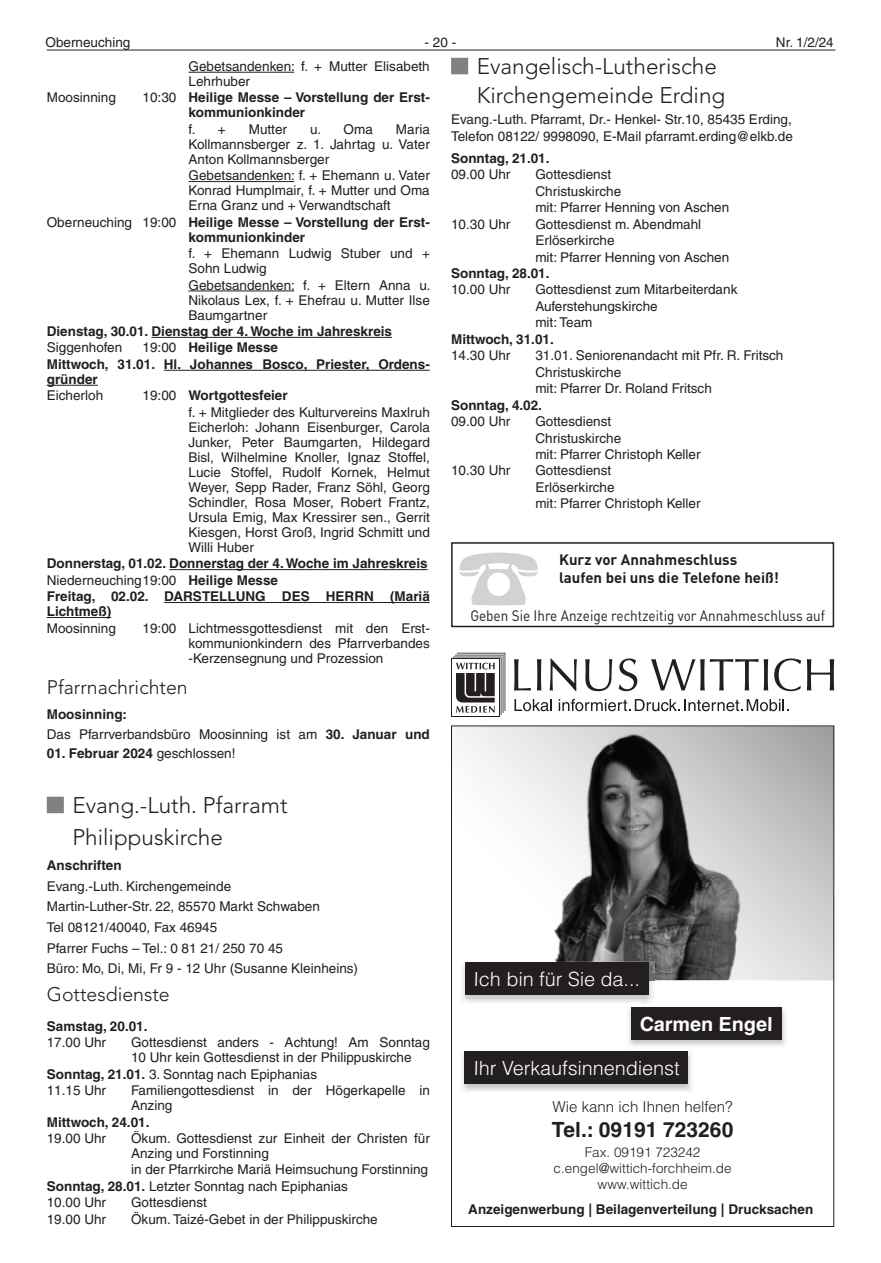
<style>
.page{position:relative;width:881px;height:1263px;background:#fff}
.page>*{position:absolute;margin:0;border:0;box-sizing:border-box;transform-origin:0 0}
.t1{font:300 22.5px/28.5px "Avenir LT";color:#231f20}
.t2{font:700 21px "Helvetica LT";color:#231f20}
.t3{font:300 19.5px "Helvetica LT";color:#fff}
.t4{font:300 19.5px "Avenir LT";color:#231f20}
.t5{font:700 19.5px "Helvetica LT";color:#fff}
.t6{font:15px "DIN";color:#231f20;scale:.9 1}
.t7{font:700 15px "DIN";color:#231f20}
.t8{font:300 15px "Helvetica LT";color:#231f20}
.t9{font:13.5px/15px "Helvetica LT";color:#231f20}
.t10{font:700 13.5px/16.5px "Helvetica LT";color:#231f20}
.t11{font:300 13.5px/16.2px "Helvetica LT";color:#231f20;text-align:center}
.s1{font-weight:400}
.s2{font-weight:700}
</style>
<div class="page">
<hr style="left:47px;top:50px;width:788px;height:1px;background:#231f20">
<div style="left:451px;top:58px;width:17px;height:16px;background:#838180"></div>
<div style="left:47px;top:797px;width:17px;height:16px;background:#838180"></div>
<hr style="left:188px;top:72px;width:106px;height:1px;background:#231f20">
<hr style="left:188px;top:181px;width:106px;height:1px;background:#231f20">
<hr style="left:188px;top:291px;width:106px;height:1px;background:#231f20">
<hr style="left:151px;top:337px;width:241px;height:1px;background:#231f20">
<hr style="left:164px;top:370px;width:265px;height:1px;background:#231f20">
<hr style="left:47px;top:385px;width:51px;height:1px;background:#231f20">
<hr style="left:169px;top:569px;width:258px;height:1px;background:#231f20">
<hr style="left:164px;top:602px;width:265px;height:1px;background:#231f20">
<hr style="left:47px;top:617px;width:64px;height:1px;background:#231f20">
<svg style="left:453px;top:727px;width:378px;height:253px"></svg>
<img style="left:628px;top:1007px;width:158px;height:39px">
<div style="left:630px;top:1007px;width:151px;height:32px;background:#231f20"></div>
<img style="left:462px;top:1051px;width:230px;height:40px">
<div style="left:465px;top:1051px;width:222px;height:33px;background:#231f20"></div>
<svg style="left:514px;top:659px;width:16px;height:31px"></svg>
<svg style="left:537px;top:659px;width:4px;height:31px"></svg>
<svg style="left:549px;top:658px;width:27px;height:33px"></svg>
<svg style="left:585px;top:659px;width:27px;height:32px"></svg>
<svg style="left:618px;top:658px;width:19px;height:33px"></svg>
<svg style="left:651px;top:659px;width:116px;height:31px"></svg>
<svg style="left:774px;top:658px;width:26px;height:33px"></svg>
<svg style="left:806px;top:659px;width:27px;height:31px"></svg>
<div style="left:451px;top:658px;width:48px;height:59px;background:#231f20"></div>
<div style="left:452px;top:659px;width:46px;height:57px;background:#fff"></div>
<svg style="left:453px;top:653px;width:52px;height:62px"></svg>
<svg style="left:514px;top:699px;width:37px;height:12px"></svg>
<svg style="left:558px;top:699px;width:230px;height:12px"></svg>
<img style="left:472px;top:730px;width:319px;height:200px">
<img style="left:472px;top:930px;width:159px;height:32px">
<img style="left:631px;top:930px;width:160px;height:50px">
<img style="left:460px;top:962px;width:193px;height:41px">
<img style="left:648px;top:962px;width:5px;height:18px">
<div style="left:465px;top:962px;width:183px;height:33px;background:#231f20"></div>
<div style="left:451px;top:542px;width:382px;height:85px;border:2px solid #231f20"></div>
<p class="t9" style="left:45px;top:34px;width:86px">Oberneuching</p>
<p class="t9" style="left:424px;top:34px;width:33px">- 20 -</p>
<p class="t9" style="left:775px;top:34px;width:59px">Nr. 1/2/24</p>
<h1 class="t1" style="left:476px;top:52px;width:250px">Evangelisch-Lutherische<br>Kirchengemeinde Erding</h1>
<p class="t9" style="left:451px;top:111px;width:343px;line-height:17.1px">Evang.-Luth. Pfarramt, Dr.- Henkel- Str.10, 85435 Erding,<br>Telefon 08122/ 9998090, E-Mail pfarramt.erding@elkb.de</p>
<p class="t10" style="left:451px;top:150px;width:100px">Sonntag, 21.01.</p>
<p class="t9" style="left:451px;top:167px;width:61px">09.00 Uhr</p>
<p class="t9" style="left:535px;top:166px;width:195px;line-height:16.5px">Gottesdienst<br>Christuskirche<br>mit: Pfarrer Henning von Aschen</p>
<p class="t9" style="left:451px;top:216px;width:61px">10.30 Uhr</p>
<p class="t9" style="left:535px;top:216px;width:195px;line-height:16.5px">Gottesdienst m. Abendmahl<br>Erlöserkirche<br>mit: Pfarrer Henning von Aschen</p>
<p class="t10" style="left:451px;top:265px;width:100px">Sonntag, 28.01.</p>
<p class="t9" style="left:451px;top:282px;width:61px">10.00 Uhr</p>
<p class="t9" style="left:535px;top:281px;width:203px;line-height:16.5px">Gottesdienst zum Mitarbeiterdank<br>Auferstehungskirche<br>mit: Team</p>
<p class="t10" style="left:451px;top:331px;width:104px">Mittwoch, 31.01.</p>
<p class="t9" style="left:451px;top:348px;width:61px">14.30 Uhr</p>
<p class="t9" style="left:535px;top:347px;width:249px;line-height:16.5px">31.01. Seniorenandacht mit Pfr. R. Fritsch<br>Christuskirche<br>mit: Pfarrer Dr. Roland Fritsch</p>
<p class="t10" style="left:451px;top:396px;width:92px">Sonntag, 4.02.</p>
<p class="t9" style="left:451px;top:414px;width:61px">09.00 Uhr</p>
<p class="t9" style="left:535px;top:413px;width:167px;line-height:16.5px">Gottesdienst<br>Christuskirche<br>mit: Pfarrer Christoph Keller</p>
<p class="t9" style="left:451px;top:463px;width:61px">10.30 Uhr</p>
<p class="t9" style="left:535px;top:462px;width:167px;line-height:16.5px">Gottesdienst<br>Erlöserkirche<br>mit: Pfarrer Christoph Keller</p>
<p class="t9" style="left:188px;top:59px;width:243px">Gebetsandenken: f. + Mutter Elisabeth<br>Lehrhuber</p>
<p class="t9" style="left:47px;top:90px;width:71px">Moosinning</p>
<p class="t10" style="left:188px;top:90px;width:243px;line-height:15px;text-indent:-46px"><span class="s1">10:30</span> Heilige Messe – Vorstellung der Erst&shy;kommunionkinder</p>
<p class="t9" style="left:188px;top:121px;width:39px">f. +</p>
<p class="t9" style="left:249px;top:121px;width:40px">Mutter</p>
<p class="t9" style="left:310px;top:121px;width:64px">u. Oma</p>
<p class="t9" style="left:188px;top:121px;width:243px;text-align:justify;text-indent:207px">Maria Kollmannsberger z. 1. Jahrtag u. Vater Anton Kollmannsberger</p>
<p class="t9" style="left:188px;top:168px;width:243px;text-align:justify">Gebetsandenken: f. + Ehemann u. Vater Konrad Humplmair, f. + Mutter und Oma Erna Granz und + Verwandtschaft</p>
<p class="t10" style="left:188px;top:214px;width:243px;line-height:15px;text-indent:-142px"><span class="s1">Oberneuching 19:00</span> Heilige Messe – Vorstellung der Erst&shy;kommunionkinder</p>
<p class="t9" style="left:188px;top:246px;width:243px">f. + Ehemann Ludwig Stuber und +<br>Sohn Ludwig</p>
<p class="t9" style="left:188px;top:277px;width:243px;text-align:justify">Gebetsandenken: f. + Eltern Anna u.<br>Nikolaus Lex, f. + Ehefrau u. Mutter Ilse Baumgartner</p>
<p class="t10" style="left:47px;top:323px;width:346px">Dienstag, 30.01. Dienstag der 4. Woche im Jahreskreis</p>
<p class="t9" style="left:47px;top:340px;width:77px">Siggenhofen</p>
<p class="t10" style="left:47px;top:339px;width:384px;text-indent:96px"><span class="s1">19:00</span> Heilige Messe<br>Mittwoch, 31.01. Hl. Johannes Bosco, Priester, Ordens-</p>
<p class="t10" style="left:47px;top:371px;width:53px">gründer</p>
<p class="t9" style="left:47px;top:388px;width:58px">Eicherloh</p>
<p class="t9" style="left:188px;top:387px;width:243px;line-height:16.5px;text-indent:-46px">19:00 <span class="s2">Wortgottesfeier<br></span>f. + Mitglieder des Kulturvereins Maxlruh</p>
<p class="t9" style="left:188px;top:420px;width:243px;text-align:justify">Eicherloh: Johann Eisenburger, Carola Junker, Peter Baumgarten, Hildegard Bisl, Wilhelmine Knoller, Ignaz Stoffel, Lucie Stoffel, Rudolf Kornek, Helmut Weyer, Sepp Rader, Franz Söhl, Georg Schindler, Rosa Moser, Robert Frantz, Ursula Emig, Max Kressirer sen., Gerrit Kiesgen, Horst Groß, Ingrid Schmitt und Willi Huber</p>
<p class="t10" style="left:47px;top:555px;width:384px">Donnerstag, 01.02. Donnerstag der 4. Woche im Jahreskreis<br><span class="s1">Niederneuching19:00</span> Heilige Messe<br>Freitag, 02.02. DARSTELLUNG DES HERRN (Mariä</p>
<p class="t10" style="left:47px;top:603px;width:66px">Lichtmeß)</p>
<p class="t9" style="left:47px;top:620px;width:71px">Moosinning</p>
<p class="t9" style="left:188px;top:620px;width:243px;text-align:justify;text-indent:-46px">19:00 Lichtmessgottesdienst mit den Erst&shy;kommunionkindern des Pfarrverbandes -Kerzensegnung und Prozession</p>
<h3 class="t4" style="left:47px;top:676px;width:142px">Pfarrnachrichten</h3>
<p class="t9" style="left:47px;top:703px;width:384px;line-height:20.7px"><span class="s2">Moosinning:<br></span>Das Pfarrverbandsbüro Moosinning ist am <span class="s2">30. Januar und</span></p>
<p class="t10" style="left:47px;top:745px;width:190px">01. Februar 2024 <span class="s1">geschlossen!</span></p>
<h1 class="t1" style="left:72px;top:789px;width:217px;line-height:32px">Evang.-Luth. Pfarramt<br>Philippuskirche</h1>
<p class="t10" style="left:47px;top:857px;width:76px">Anschriften</p>
<p class="t9" style="left:47px;top:875px;width:313px;line-height:20.7px">Evang.-Luth. Kirchengemeinde<br>Martin-Luther-Str. 22, 85570 Markt Schwaben<br>Tel 08121/40040, Fax 46945<br>Pfarrer Fuchs – Tel.: 0 81 21/ 250 70 45<br>Büro: Mo, Di, Mi, Fr 9 - 12 Uhr (Susanne Kleinheins)</p>
<h3 class="t4" style="left:47px;top:983px;width:124px">Gottesdienste</h3>
<p class="t10" style="left:47px;top:1017px;width:102px">Samstag, 20.01.</p>
<p class="t9" style="left:47px;top:1035px;width:61px">17.00 Uhr</p>
<p class="t9" style="left:131px;top:1035px;width:300px">Gottesdienst anders - Achtung! Am Sonntag<br>10 Uhr kein Gottesdienst in der Philippuskirche</p>
<p class="t9" style="left:47px;top:1065px;width:272px;line-height:16.5px"><span class="s2">Sonntag, 21.01.</span> 3. Sonntag nach Epiphanias<br>11.15 Uhr</p>
<p class="t7" style="left:559px;top:549px;width:180px">Kurz vor Annahmeschluss</p>
<p class="t7" style="left:559px;top:567px;width:221px">laufen bei uns die Telefone heiß!</p>
<p class="t6" style="left:470px;top:606px;width:395px">Geben Sie Ihre Anzeige rechtzeitig vor Annahmeschluss auf</p>
<h3 class="t3" style="left:473px;top:967px;width:168px">Ich bin für Sie da...</h3>
<h3 class="t5" style="left:639px;top:1012px;width:135px">Carmen Engel</h3>
<h3 class="t3" style="left:473px;top:1056px;width:208px">Ihr Verkaufsinnendienst</h3>
<p class="t8" style="left:552px;top:1097px;width:182px">Wie kann ich Ihnen helfen?</p>
<h2 class="t2" style="left:551px;top:1117px;width:183px">Tel.: 09191 723260</h2>
<p class="t11" style="left:553px;top:1144px;width:179px">Fax. 09191 723242 c.engel@wittich-forchheim.de www.wittich.de</p>
<p class="t10" style="left:468px;top:1201px;width:346px">Anzeigenwerbung | Beilagenverteilung | Drucksachen</p>
<p class="t9" style="left:131px;top:1083px;width:300px">Familiengottesdienst in der Högerkapelle in<br>Anzing</p>
<p class="t10" style="left:47px;top:1113px;width:104px">Mittwoch, 24.01.</p>
<p class="t9" style="left:47px;top:1131px;width:61px">19.00 Uhr</p>
<p class="t9" style="left:131px;top:1131px;width:300px">Ökum. Gottesdienst zur Einheit der Christen für<br>Anzing und Forstinning</p>
<p class="t9" style="left:47px;top:1161px;width:382px;line-height:16.5px;text-indent:84px">in der Pfarrkirche Mariä Heimsuchung Forstinning<br><span class="s2">Sonntag, 28.01.</span> Letzter Sonntag nach Epiphanias<br>10.00 Uhr</p>
<p class="t9" style="left:131px;top:1195px;width:77px">Gottesdienst</p>
<p class="t9" style="left:47px;top:1211px;width:61px">19.00 Uhr</p>
<p class="t9" style="left:131px;top:1211px;width:248px">Ökum. Taizé-Gebet in der Philippuskirche</p>
</div>
